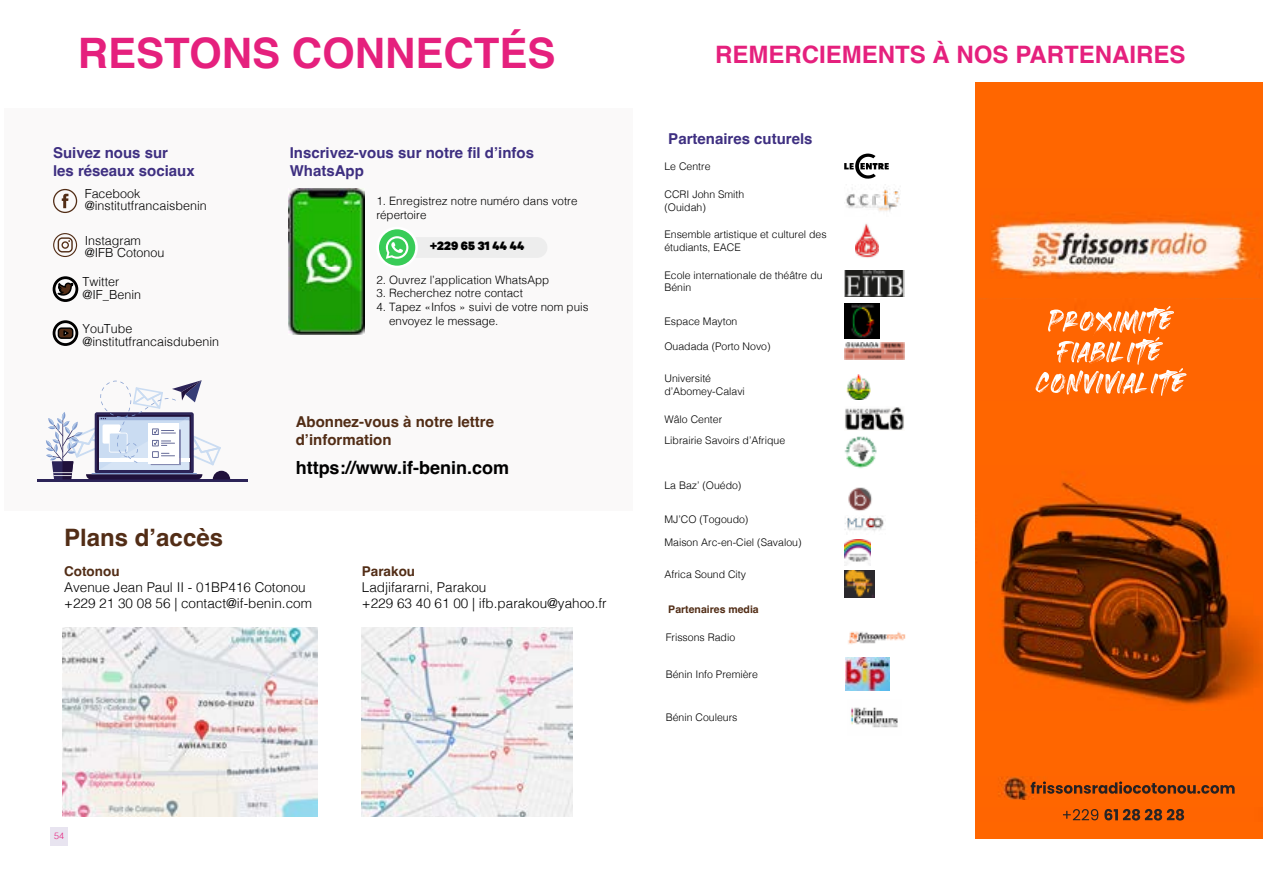
<style>
.page{position:relative;width:1263px;height:893px;background:#fff}
.page>*{position:absolute;margin:0;border:0;box-sizing:border-box;transform-origin:0 0}
.t1{font:700 42px "Helvetica";color:#e5207d}
.t2{font:700 24px "Helvetica";color:#e5207d}
.t3{font:700 24px "Helvetica";color:#522d16}
.t4{font:700 18px "Helvetica";color:#000}
.t5{font:700 15px/18px "Helvetica";color:#3e2f81}
.t6{font:700 15px/18px "Helvetica";color:#522d16}
.t7{font:900 13.65px "Calibre";letter-spacing:.005em;color:#000}
.t8{font:300 13.5px/16.2px "Helvetica";color:#000}
.t9{font:700 13.5px "Helvetica";color:#522d16}
.t10{font:300 12.45px/12.5px "Helvetica";color:#000}
.t11{font:300 11.55px/13.8px "Helvetica";color:#000}
.t12{font:300 10.5px/12.6px "Helvetica";color:#000}
.t13{font:700 10.5px "Helvetica";color:#522d16}
.t14{font:300 9px "Helvetica";color:#e5207d}
</style>
<div class="page">
<div style="left:4px;top:108px;width:628px;height:402px;background:#faf9f9"></div>
<hr style="left:37px;top:479px;width:210px;height:2px;background:#2c2458">
<svg style="left:46px;top:380px;width:184px;height:99px"></svg>
<svg style="left:53px;top:189px;width:24px;height:24px"></svg>
<svg style="left:52px;top:276px;width:27px;height:26px"></svg>
<svg style="left:52px;top:320px;width:27px;height:26px"></svg>
<svg style="left:53px;top:233px;width:24px;height:24px"></svg>
<div style="left:397px;top:237px;width:150px;height:21px;background:#ededed;border-radius:10px"></div>
<div style="left:376px;top:227px;width:42px;height:41px;background:#fff;border-radius:50%"></div>
<div style="left:379px;top:229px;width:36px;height:37px;background:#38cc57;border-radius:50%"></div>
<svg style="left:386px;top:236px;width:22px;height:23px"></svg>
<img style="left:289px;top:189px;width:76px;height:145px">
<img style="left:362px;top:627px;width:210px;height:189px">
<div style="left:975px;top:83px;width:288px;height:756px;background:#f60"></div>
<svg style="left:844px;top:154px;width:45px;height:25px"></svg>
<img style="left:846px;top:187px;width:54px;height:25px">
<img style="left:855px;top:223px;width:23px;height:35px">
<img style="left:844px;top:270px;width:60px;height:27px">
<img style="left:844px;top:303px;width:35px;height:35px">
<img style="left:844px;top:343px;width:61px;height:17px">
<img style="left:846px;top:374px;width:24px;height:25px">
<img style="left:845px;top:407px;width:59px;height:23px">
<img style="left:844px;top:436px;width:33px;height:33px">
<img style="left:848px;top:487px;width:24px;height:24px">
<img style="left:845px;top:516px;width:39px;height:15px">
<img style="left:844px;top:539px;width:26px;height:26px">
<img style="left:845px;top:570px;width:29px;height:27px">
<img style="left:848px;top:631px;width:58px;height:14px">
<img style="left:845px;top:657px;width:44px;height:33px">
<img style="left:851px;top:707px;width:47px;height:21px">
<img style="left:63px;top:627px;width:254px;height:190px">
<div style="left:51px;top:827px;width:17px;height:18px;background:#e8e4f0"></div>
<img style="left:998px;top:776px;width:237px;height:24px">
<img style="left:991px;top:220px;width:258px;height:58px">
<img style="left:1035px;top:306px;width:152px;height:90px">
<img style="left:1062px;top:808px;width:123px;height:13px">
<img style="left:976px;top:481px;width:287px;height:224px">
<h1 class="t1" style="left:78px;top:28px;width:479px">RESTONS CONNECTÉS</h1>
<h3 class="t5" style="left:53px;top:145px;width:143px">Suivez nous sur<br>les réseaux sociaux</h3>
<p class="t10" style="left:85px;top:186px;width:124px">Facebook @institutfrancaisbenin</p>
<p class="t10" style="left:85px;top:233px;width:81px">Instagram @IFB Cotonou</p>
<p class="t10" style="left:82px;top:275px;width:60px">Twitter @IF_Benin</p>
<p class="t10" style="left:82px;top:322px;width:138px">YouTube @institutfrancaisdubenin</p>
<h2 class="t3" style="left:64px;top:523px;width:160px">Plans d’accès</h2>
<h3 class="t5" style="left:290px;top:145px;width:246px">Inscrivez-vous sur notre fil d’infos<br>WhatsApp</h3>
<p class="t11" style="left:376px;top:193px;width:203px">1. Enregistrez notre numéro dans votre répertoire</p>
<h3 class="t7" style="left:430px;top:237px;width:96px">+229 65 31 44 44</h3>
<p class="t11" style="left:376px;top:272px;width:174px">2. Ouvrez l’application WhatsApp</p>
<p class="t11" style="left:376px;top:286px;width:148px">3. Recherchez notre contact</p>
<p class="t11" style="left:389px;top:299px;width:201px;text-indent:-13px">4. Tapez «Infos » suivi de votre nom puis envoyez le message.</p>
<h3 class="t6" style="left:296px;top:414px;width:200px">Abonnez-vous à notre lettre d’information</h3>
<h3 class="t4" style="left:296px;top:456px;width:215px">https://www.if-benin.com</h3>
<p class="t9" style="left:64px;top:563px;width:57px">Cotonou</p>
<p class="t8" style="left:64px;top:578px;width:249px">Avenue Jean Paul II - 01BP416 Cotonou +229 21 30 08 56 | contact@if-benin.com</p>
<p class="t9" style="left:362px;top:563px;width:55px">Parakou</p>
<p class="t8" style="left:362px;top:578px;width:246px">Ladjifararni, Parakou<br>+229 63 40 61 00 | ifb.parakou@yahoo.fr</p>
<p class="t14" style="left:54px;top:828px;width:12px">54</p>
<h2 class="t2" style="left:715px;top:40px;width:472px">REMERCIEMENTS À NOS PARTENAIRES</h2>
<h3 class="t5" style="left:668px;top:131px;width:146px">Partenaires cuturels</h3>
<p class="t12" style="left:664px;top:159px;width:48px">Le Centre</p>
<p class="t12" style="left:664px;top:188px;width:81px">CCRI John Smith (Ouidah)</p>
<p class="t12" style="left:664px;top:227px;width:164px">Ensemble artistique et culturel des étudiants, EACE</p>
<p class="t12" style="left:664px;top:268px;width:160px">Ecole internationale de théâtre du<br>Bénin</p>
<p class="t12" style="left:664px;top:314px;width:74px">Espace Mayton</p>
<p class="t12" style="left:664px;top:339px;width:108px">Ouadada (Porto Novo)</p>
<p class="t12" style="left:664px;top:372px;width:82px">Université d’Abomey-Calavi</p>
<p class="t12" style="left:664px;top:408px;width:122px;line-height:21px">Wâlo Center<br>Librairie Savoirs d’Afrique</p>
<p class="t12" style="left:664px;top:479px;width:79px">La Baz’ (Ouédo)</p>
<p class="t12" style="left:664px;top:507px;width:139px;line-height:23.1px">MJ’CO (Togoudo)<br>Maison Arc-en-Ciel (Savalou)</p>
<p class="t12" style="left:664px;top:567px;width:83px">Africa Sound City</p>
<p class="t13" style="left:668px;top:603px;width:92px">Partenaires media</p>
<p class="t12" style="left:666px;top:630px;width:71px">Frissons Radio</p>
<p class="t12" style="left:666px;top:667px;width:94px">Bénin Info Première</p>
<p class="t12" style="left:666px;top:711px;width:73px">Bénin Couleurs</p>
</div>
